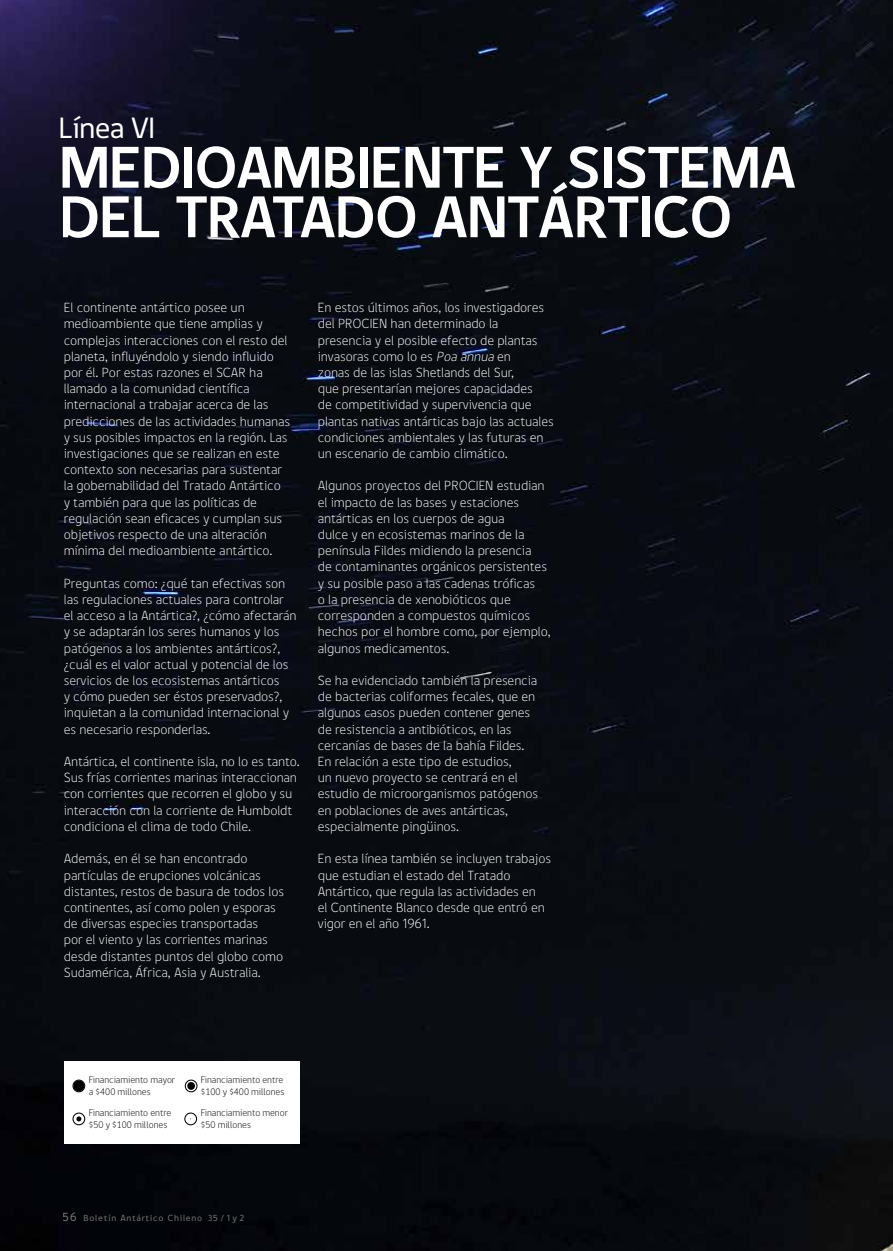
<style>
.page{position:relative;width:893px;height:1251px;background:#fff}
.page>*{position:absolute;margin:0;border:0;box-sizing:border-box;transform-origin:0 0}
.t1{font:700 60px/49.5px "Digna";letter-spacing:-.035em;color:#fff}
.t2{font:30px "Digna";letter-spacing:-.035em;color:#fff}
.t3{font:100 13.5px/16.2px "Digna";letter-spacing:-.01em;color:#fff}
.t4{font:300 9.75px/12px "gob CL";color:#000}
.t5{font:9px "Digna";letter-spacing:.08em;color:#7c7c7c}
.s1{font-style:italic}
.s2{font-size:12px}
</style>
<div class="page">
<img style="left:0;top:0;width:893px;height:1250px">
<div style="left:64px;top:1060px;width:235px;height:83px;background:#fff"></div>
<svg style="left:72px;top:1112px;width:13px;height:12px"></svg>
<svg style="left:72px;top:1079px;width:13px;height:13px"></svg>
<div style="left:73px;top:1080px;width:11px;height:11px;background:#000;border-radius:50%"></div>
<svg style="left:185px;top:1079px;width:13px;height:13px"></svg>
<svg style="left:187px;top:1081px;width:8px;height:8px"></svg>
<svg style="left:184px;top:1112px;width:13px;height:12px"></svg>
<h2 class="t2" style="left:58px;top:110px;width:98px">Línea VI</h2>
<h1 class="t1" style="left:58px;top:141px;width:739px">MEDIOAMBIENTE Y SISTEMA<br>DEL TRATADO ANTÁRTICO</h1>
<p class="t3" style="left:64px;top:299px;width:228px">El continente antártico posee un medioambiente que tiene amplias y complejas interacciones con el resto del planeta, influyéndolo y siendo influido por él. Por estas razones el SCAR ha llamado a la comunidad científica internacional a trabajar acerca de las predicciones de las actividades humanas y sus posibles impactos en la región. Las investigaciones que se realizan en este contexto son necesarias para sustentar la gobernabilidad del Tratado Antártico y también para que las políticas de regulación sean eficaces y cumplan sus objetivos respecto de una alteración mínima del medioambiente antártico.</p>
<p class="t3" style="left:64px;top:575px;width:234px">Preguntas como: ¿qué tan efectivas son las regulaciones actuales para controlar el acceso a la Antártica?, ¿cómo afectarán y se adaptarán los seres humanos y los patógenos a los ambientes antárticos?, ¿cuál es el valor actual y potencial de los servicios de los ecosistemas antárticos<br>y cómo pueden ser éstos preservados?, inquietan a la comunidad internacional y es necesario responderlas.</p>
<p class="t3" style="left:64px;top:753px;width:238px">Antártica, el continente isla, no lo es tanto.<br>Sus frías corrientes marinas interaccionan con corrientes que recorren el globo y su interacción con la corriente de Humboldt condiciona el clima de todo Chile.</p>
<p class="t3" style="left:64px;top:850px;width:222px">Además, en él se han encontrado partículas de erupciones volcánicas distantes, restos de basura de todos los continentes, así como polen y esporas de diversas especies transportadas<br>por el viento y las corrientes marinas desde distantes puntos del globo como Sudamérica, África, Asia y Australia.</p>
<p class="t3" style="left:318px;top:299px;width:238px">En estos últimos años, los investigadores del PROCIEN han determinado la presencia y el posible efecto de plantas invasoras como lo es <span class="s1">Poa annua</span> en<br>zonas de las islas Shetlands del Sur,<br>que presentarían mejores capacidades<br>de competitividad y supervivencia que plantas nativas antárticas bajo las actuales condiciones ambientales y las futuras en un escenario de cambio climático.</p>
<p class="t3" style="left:318px;top:478px;width:234px">Algunos proyectos del PROCIEN estudian el impacto de las bases y estaciones antárticas en los cuerpos de agua<br>dulce y en ecosistemas marinos de la península Fildes midiendo la presencia<br>de contaminantes orgánicos persistentes y su posible paso a las cadenas tróficas<br>o la presencia de xenobióticos que corresponden a compuestos químicos hechos por el hombre como, por ejemplo, algunos medicamentos.</p>
<p class="t3" style="left:318px;top:672px;width:222px">Se ha evidenciado también la presencia de bacterias coliformes fecales, que en algunos casos pueden contener genes de resistencia a antibióticos, en las cercanías de bases de la bahía Fildes.<br>En relación a este tipo de estudios,<br>un nuevo proyecto se centrará en el estudio de microorganismos patógenos en poblaciones de aves antárticas, especialmente pingüinos.</p>
<p class="t3" style="left:318px;top:850px;width:235px">En esta línea también se incluyen trabajos que estudian el estado del Tratado Antártico, que regula las actividades en<br>el Continente Blanco desde que entró en vigor en el año 1961.</p>
<p class="t4" style="left:89px;top:1073px;width:88px">Financiamiento mayor a $400 millones</p>
<p class="t4" style="left:201px;top:1073px;width:85px">Financiamiento entre $100 y $400 millones</p>
<p class="t4" style="left:201px;top:1106px;width:88px">Financiamiento menor $50 millones</p>
<p class="t4" style="left:89px;top:1106px;width:84px">Financiamiento entre $50 y $100 millones</p>
<p class="t5" style="left:63px;top:1212px;width:183px"><span class="s2">56</span> Boletín Antártico Chileno 35 / 1 y 2</p>
</div>
